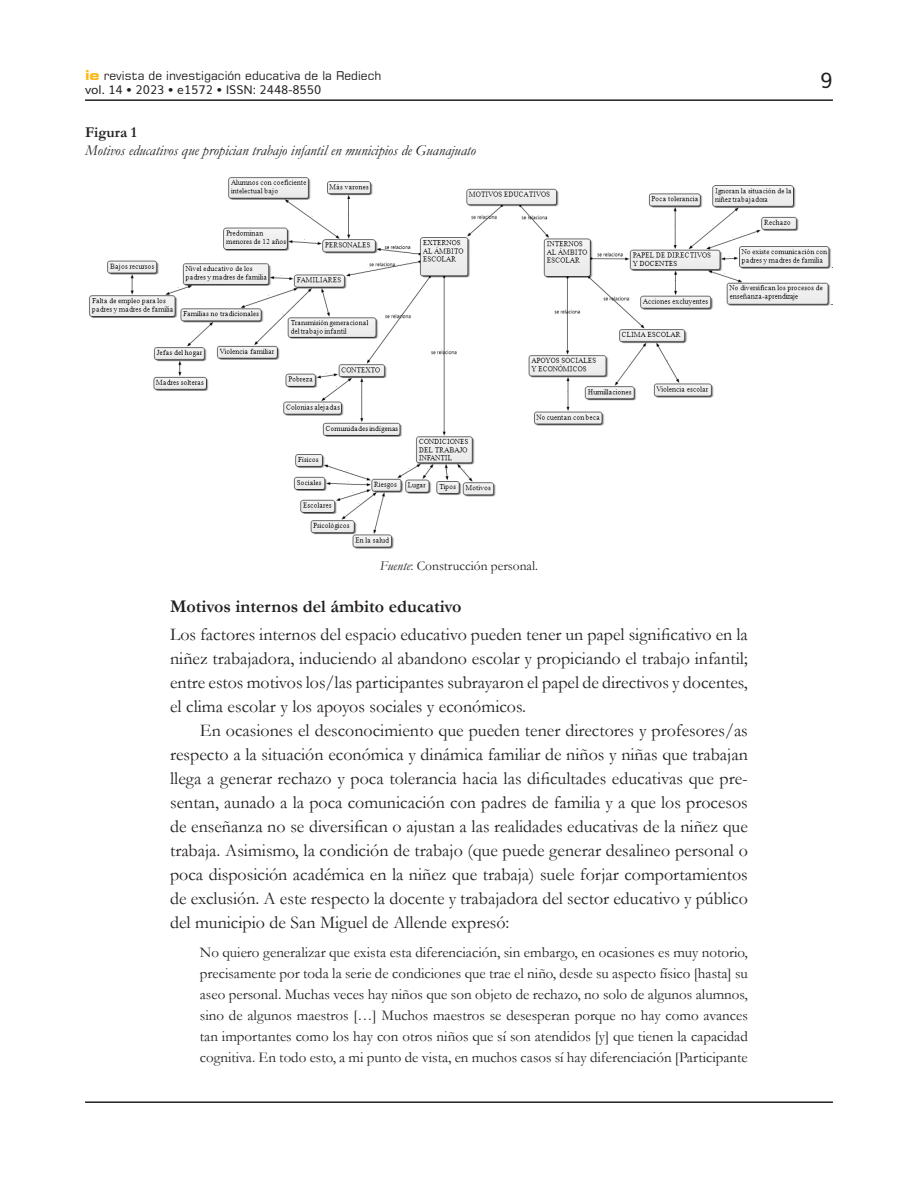
<style>
.page{position:relative;width:918px;height:1188px;background:#fff}
.page>*{position:absolute;margin:0;border:0;box-sizing:border-box;transform-origin:0 0}
.t1{font:21px "Muli";color:#231f20}
.Cuerpo{font:18px/24px "Garamond";color:#231f20;text-align:justify}
.Descanso_2{font:700 18px "Garamond";color:#231f20}
.Bando{font:15px/21px "Garamond";color:#231f20;text-align:justify}
.Figura-Down{font:italic 15px "Garamond";color:#231f20}
.Figura-Up{font:700 15px "Garamond";color:#231f20}
.Figura-Fuente{font:13.5px "Garamond";color:#231f20}
.t2{font:12px "Square 721 BT";color:#231f20}
.t3{font:12px "Muli";color:#231f20}
.s1{font-weight:700;font-stretch:expanded;font-size:13.5px;color:#fcb814}
.s2{font-style:italic}
</style>
<div class="page">
<hr style="left:85px;top:99px;width:748px;height:2px;background:#231f20">
<hr style="left:85px;top:1101px;width:748px;height:2px;background:#231f20">
<img style="left:89px;top:177px;width:744px;height:372px">
<p class="t2" style="left:85px;top:68px;width:298px"><span class="s1">ie</span> revista de investigación educativa de la Rediech</p>
<p class="t3" style="left:85px;top:80px;width:238px">vol. 14 • 2023 • e1572 • ISSN: 2448-8550</p>
<p class="Figura-Up" style="left:85px;top:122px;width:53px">Figura 1</p>
<p class="Figura-Down" style="left:85px;top:140px;width:392px">Motivos educativos que propician trabajo infantil en municipios de Guanajuato</p>
<p class="t1" style="left:820px;top:64px;width:14px">9</p>
<p class="Figura-Fuente" style="left:380px;top:556px;width:160px"><span class="s2">Fuente</span>: Construcción personal.</p>
<p class="Descanso_2" style="left:170px;top:594px;width:293px">Motivos internos del ámbito educativo</p>
<p class="Cuerpo" style="left:170px;top:622px;width:579px">Los factores internos del espacio educativo pueden tener un papel significativo en la niñez trabajadora, induciendo al abandono escolar y propiciando el trabajo infantil; entre estos motivos los/las participantes subrayaron el papel de directivos y docentes, el clima escolar y los apoyos sociales y económicos.</p>
<p class="Cuerpo" style="left:170px;top:718px;width:579px;text-indent:30px">En ocasiones el desconocimiento que pueden tener directores y profesores/as respecto a la situación económica y dinámica familiar de niños y niñas que trabajan llega a generar rechazo y poca tolerancia hacia las dificultades educativas que pre&shy;sentan, aunado a la poca comunicación con padres de familia y a que los procesos de enseñanza no se diversifican o ajustan a las realidades educativas de la niñez que trabaja. Asimismo, la condición de trabajo (que puede generar desalineo personal o poca disposición académica en la niñez que trabaja) suele forjar comportamientos de exclusión. A este respecto la docente y trabajadora del sector educativo y público del municipio de San Miguel de Allende expresó:</p>
<p class="Bando" style="left:200px;top:942px;width:550px">No quiero generalizar que exista esta diferenciación, sin embargo, en ocasiones es muy notorio, precisamente por toda la serie de condiciones que trae el niño, desde su aspecto físico [hasta] su aseo personal. Muchas veces hay niños que son objeto de rechazo, no solo de algunos alumnos, sino de algunos maestros […] Muchos maestros se desesperan porque no hay como avances tan importantes como los hay con otros niños que sí son atendidos [y] que tienen la capacidad cognitiva. En todo esto, a mi punto de vista, en muchos casos sí hay diferenciación [Participante</p>
</div>
